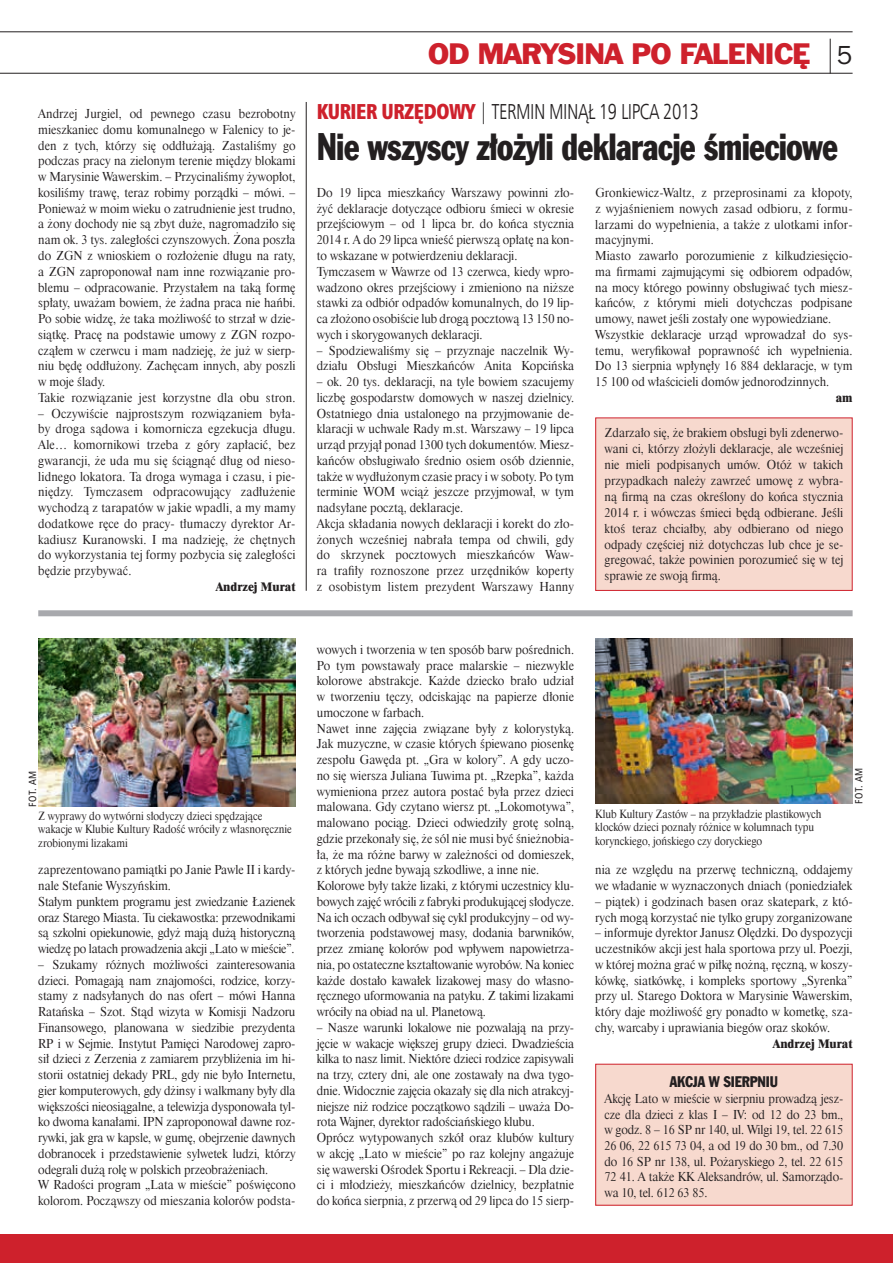
<style>
.page{position:relative;width:893px;height:1263px;background:#fff}
.page>*{position:absolute;margin:0;border:0;box-sizing:border-box;transform-origin:0 0}
.t1{font:37.5px "Frank Goth Cn EU";letter-spacing:-.025em;color:#231f20;scale:.9 1}
.t2{font:27px "Frank Goth EU";letter-spacing:-.025em;color:#ce212c}
.t3{font:21.75px "Humnst 777 X Blk Cn EU";letter-spacing:-.025em;color:#ce212c;scale:.88 1}
.t4{font:21.75px "Humnst 777 Lt Cn EU";letter-spacing:-.025em;color:#231f20;scale:.9 1}
.t5{font:15px "Frank Goth Cn EU";letter-spacing:-.01em;color:#231f20;scale:.94 1}
.t6{font:12.75px "Dutch 801 X Bd EU";color:#231f20;scale:.94 1}
.t7{font:12.3px/15.8px "Dutch 801 Hd EU";color:#231f20}
.t8{font:12.3px/15.8px "Dutch 801 Hd EU";letter-spacing:-.02em;color:#231f20}
.t9{font:11.25px/13.5px "Dutch 801 Hd EU";color:#231f20;scale:.94 1}
.t10{font:10.5px "Humnst 777 Cn EU";letter-spacing:.05em;color:#231f20}
.s1{font-family:"Franklin Got URWTCE Boo";color:#231f20}
.s2{font-family:"Humnst 777 Lt Cn EU";color:#231f20}
</style>
<div class="page">
<hr style="left:0;top:32px;width:853px;height:1px;background:#231f20">
<hr style="left:830px;top:39px;width:1px;height:35px;background:#231f20">
<hr style="left:0;top:73px;width:853px;height:1px;background:#231f20">
<div style="left:0;top:1234px;width:893px;height:29px;background:#ce212c"></div>
<div style="left:38px;top:610px;width:815px;height:6px;background:#a8a9ad"></div>
<hr style="left:306px;top:102px;width:1px;height:489px;background:#231f20">
<div style="left:596px;top:418px;width:256px;height:172px;background:#f7d9ce"></div>
<div style="left:595px;top:417px;width:258px;height:174px;border:1px solid #ce212c"></div>
<div style="left:596px;top:1064px;width:256px;height:141px;background:#f7d9ce"></div>
<div style="left:595px;top:1064px;width:258px;height:141px;border:1px solid #ce212c"></div>
<img style="left:595px;top:638px;width:258px;height:166px">
<img style="left:38px;top:638px;width:258px;height:168px">
<p class="t7" style="left:38px;top:106px;width:259px">Andrzej Jurgiel, od pewnego czasu bezrobotny mieszkaniec domu komunalnego w Falenicy to je&shy;den z tych, którzy się oddłużają. Zastaliśmy go podczas pracy na zielonym terenie między blokami w Marysinie Wawerskim. – Przycinaliśmy żywopłot, kosiliśmy trawę, teraz robimy porządki – mówi. – Ponieważ w moim wieku o zatrudnienie jest trudno, a żony dochody nie są zbyt duże, nagromadziło się nam ok. 3 tys. zaległości czynszowych. Żona poszła do ZGN z wnioskiem o rozłożenie długu na raty, a ZGN zaproponował nam inne rozwiązanie pro&shy;blemu – odpracowanie. Przystałem na taką formę spłaty, uważam bowiem, że żadna praca nie hańbi.<br>Po sobie widzę, że taka możliwość to strzał w dzie&shy;siątkę. Pracę na podstawie umowy z ZGN rozpo&shy;cząłem w czerwcu i mam nadzieję, że już w sierp&shy;niu będę oddłużony. Zachęcam innych, aby poszli w moje ślady.<br>Takie rozwiązanie jest korzystne dla obu stron.</p>
<p class="t7" style="left:38px;top:406px;width:259px;text-align:justify">– Oczywiście najprostszym rozwiązaniem była&shy;by droga sądowa i komornicza egzekucja długu.<br>Ale… komornikowi trzeba z góry zapłacić, bez gwarancji, że uda mu się ściągnąć dług od nieso&shy;lidnego lokatora. Ta droga wymaga i czasu, i pie&shy;niędzy. Tymczasem odpracowujący zadłużenie wychodzą z tarapatów w jakie wpadli, a my mamy dodatkowe ręce do pracy- tłumaczy dyrektor Ar&shy;kadiusz Kuranowski. I ma nadzieję, że chętnych do wykorzystania tej formy pozbycia się zaległości będzie przybywać.</p>
<p class="t6" style="left:216px;top:578px;width:86px">Andrzej Murat</p>
<h2 class="t2" style="left:428px;top:38px;width:426px">OD MARYSINA PO FALENICĘ <span class="s1">5</span></h2>
<h3 class="t3" style="left:317px;top:97px;width:219px">KURIER URZĘDOWY <span class="s2">| TERMIN</span></h3>
<h3 class="t4" style="left:549px;top:98px;width:89px">MINĄŁ 19 LIPCA</h3>
<h3 class="t4" style="left:663px;top:98px;width:42px">2013</h3>
<h1 class="t1" style="left:317px;top:123px;width:581px">Nie wszyscy złożyli deklaracje śmieciowe</h1>
<p class="t7" style="left:317px;top:185px;width:259px">Do 19 lipca mieszkańcy Warszawy powinni zło&shy;żyć deklaracje dotyczące odbioru śmieci w okresie przejściowym – od 1 lipca br. do końca stycznia 2014 r. A do 29 lipca wnieść pierwszą opłatę na kon&shy;to wskazane w potwierdzeniu deklaracji.<br>Tymczasem w Wawrze od 13 czerwca, kiedy wpro&shy;wadzono okres przejściowy i zmieniono na niższe stawki za odbiór odpadów komunalnych, do 19 lip&shy;ca złożono osobiście lub drogą pocztową 13 150 no&shy;wych i skorygowanych deklaracji.</p>
<p class="t7" style="left:317px;top:343px;width:259px">– Spodziewaliśmy się – przyznaje naczelnik Wy&shy;działu Obsługi Mieszkańców Anita Kopcińska</p>
<p class="t7" style="left:317px;top:374px;width:259px">– ok. 20 tys. deklaracji, na tyle bowiem szacujemy liczbę gospodarstw domowych w naszej dzielnicy.<br>Ostatniego dnia ustalonego na przyjmowanie de&shy;klaracji w uchwale Rady m.st. Warszawy – 19 lipca urząd przyjął ponad 1300 tych dokumentów. Miesz&shy;kańców obsługiwało średnio osiem osób dziennie, także w wydłużonym czasie pracy i w soboty. Po tym terminie WOM wciąż jeszcze przyjmował, w tym nadsyłane pocztą, deklaracje.<br>Akcja składania nowych deklaracji i korekt do zło&shy;żonych wcześniej nabrała tempa od chwili, gdy do skrzynek pocztowych mieszkańców Waw&shy;ra trafiły roznoszone przez urzędników koperty z osobistym listem prezydent Warszawy Hanny</p>
<p class="t7" style="left:595px;top:185px;width:259px">Gronkiewicz-Waltz, z przeprosinami za kłopoty, z wyjaśnieniem nowych zasad odbioru, z formu&shy;larzami do wypełnienia, a także z ulotkami infor&shy;macyjnymi.<br>Miasto zawarło porozumienie z kilkudziesięcio&shy;ma firmami zajmującymi się odbiorem odpadów, na mocy którego powinny obsługiwać tych miesz&shy;kańców, z którymi mieli dotychczas podpisane umowy, nawet jeśli zostały one wypowiedziane.<br>Wszystkie deklaracje urząd wprowadzał do sys&shy;temu, weryfikował poprawność ich wypełnienia.<br>Do 13 sierpnia wpłynęły 16 884 deklaracje, w tym 15 100 od właścicieli domów jednorodzinnych.</p>
<p class="t6" style="left:836px;top:389px;width:19px">am</p>
<p class="t7" style="left:605px;top:425px;width:240px;text-align:justify">Zdarzało się, że brakiem obsługi byli zdenerwo&shy;wani ci, którzy złożyli deklaracje, ale wcześniej nie mieli podpisanych umów. Otóż w takich przypadkach należy zawrzeć umowę z wybra&shy;ną firmą na czas określony do końca stycznia 2014 r. i wówczas śmieci będą odbierane. Jeśli ktoś teraz chciałby, aby odbierano od niego odpady częściej niż dotychczas lub chce je se&shy;gregować, także powinien porozumieć się w tej sprawie ze swoją firmą.</p>
<p class="t7" style="left:317px;top:642px;width:259px">wowych i tworzenia w ten sposób barw pośrednich.<br>Po tym powstawały prace malarskie – niezwykle kolorowe abstrakcje. Każde dziecko brało udział w tworzeniu tęczy, odciskając na papierze dłonie umoczone w farbach.<br>Nawet inne zajęcia związane były z kolorystyką.<br>Jak muzyczne, w czasie których śpiewano piosenkę zespołu Gawęda pt. „Gra w kolory”. A gdy uczo&shy;no się wiersza Juliana Tuwima pt. „Rzepka”, każda wymieniona przez autora postać była przez dzieci malowana. Gdy czytano wiersz pt. „Lokomotywa”, malowano pociąg. Dzieci odwiedziły grotę solną, gdzie przekonały się, że sól nie musi być śnieżnobia&shy;ła, że ma różne barwy w zależności od domieszek, z których jedne bywają szkodliwe, a inne nie.<br>Kolorowe były także lizaki, z którymi uczestnicy klu&shy;bowych zajęć wrócili z fabryki produkującej słodycze.<br>Na ich oczach odbywał się cykl produkcyjny – od wy&shy;tworzenia podstawowej masy, dodania barwników, przez zmianę kolorów pod wpływem napowietrza&shy;nia, po ostateczne kształtowanie wyrobów. Na koniec każde dostało kawałek lizakowej masy do własno&shy;ręcznego uformowania na patyku. Z takimi lizakami wróciły na obiad na ul. Planetową.</p>
<p class="t7" style="left:317px;top:1020px;width:259px">– Nasze warunki lokalowe nie pozwalają na przy&shy;jęcie w wakacje większej grupy dzieci. Dwadzieścia kilka to nasz limit. Niektóre dzieci rodzice zapisywali na trzy, cztery dni, ale one zostawały na dwa tygo&shy;dnie. Widocznie zajęcia okazały się dla nich atrakcyj&shy;niejsze niż rodzice początkowo sądzili – uważa Do&shy;rota Wajner, dyrektor radościańskiego klubu.<br>Oprócz wytypowanych szkół oraz klubów kultury w akcję „Lato w mieście” po raz kolejny angażuje się wawerski Ośrodek Sportu i Rekreacji. – Dla dzie&shy;ci i młodzieży, mieszkańców dzielnicy, bezpłatnie do końca sierpnia, z przerwą od 29 lipca do 15 sierp-</p>
<p class="t10" style="left:26px;top:806px;width:38px;rotate:-90deg">fot. am</p>
<p class="t10" style="left:852px;top:804px;width:38px;rotate:-90deg">fot. am</p>
<p class="t9" style="left:595px;top:807px;width:242px">Klub Kultury Zastów – na przykładzie plastikowych klocków dzieci poznały różnice w kolumnach typu korynckiego, jońskiego czy doryckiego</p>
<p class="t9" style="left:38px;top:809px;width:271px">Z wyprawy do wytwórni słodyczy dzieci spędzające wakacje w Klubie Kultury Radość wróciły z własnoręcznie zrobionymi lizakami</p>
<p class="t8" style="left:38px;top:862px;width:259px">zaprezentowano pamiątki po Janie Pawle II i kardy&shy;nale Stefanie Wyszyńskim.<br>Stałym punktem programu jest zwiedzanie Łazienek oraz Starego Miasta. Tu ciekawostka: przewodnikami są szkolni opiekunowie, gdyż mają dużą historyczną wiedzę po latach prowadzenia akcji „Lato w mieście”.</p>
<p class="t7" style="left:38px;top:957px;width:259px">– Szukamy różnych możliwości zainteresowania dzieci. Pomagają nam znajomości, rodzice, korzy&shy;stamy z nadsyłanych do nas ofert – mówi Hanna Ratańska – Szot. Stąd wizyta w Komisji Nadzoru Finansowego, planowana w siedzibie prezydenta RP i w Sejmie. Instytut Pamięci Narodowej zapro&shy;sił dzieci z Zerzenia z zamiarem przybliżenia im hi&shy;storii ostatniej dekady PRL, gdy nie było Internetu, gier komputerowych, gdy dżinsy i walkmany były dla większości nieosiągalne, a telewizja dysponowała tyl&shy;ko dwoma kanałami. IPN zaproponował dawne roz&shy;rywki, jak gra w kapsle, w gumę, obejrzenie dawnych dobranocek i przedstawienie sylwetek ludzi, którzy odegrali dużą rolę w polskich przeobrażeniach.<br>W Radości program „Lata w mieście” poświęcono kolorom. Począwszy od mieszania kolorów podsta-</p>
<p class="t7" style="left:595px;top:862px;width:259px">nia ze względu na przerwę techniczną, oddajemy we władanie w wyznaczonych dniach (poniedziałek</p>
<p class="t7" style="left:595px;top:894px;width:259px">– piątek) i godzinach basen oraz skatepark, z któ&shy;rych mogą korzystać nie tylko grupy zorganizowane</p>
<p class="t7" style="left:595px;top:925px;width:259px;text-align:justify">– informuje dyrektor Janusz Olędzki. Do dyspozycji uczestników akcji jest hala sportowa przy ul. Poezji, w której można grać w piłkę nożną, ręczną, w koszy&shy;kówkę, siatkówkę, i kompleks sportowy „Syrenka” przy ul. Starego Doktora w Marysinie Wawerskim, który daje możliwość gry ponadto w kometkę, sza&shy;chy, warcaby i uprawiania biegów oraz skoków.</p>
<p class="t6" style="left:773px;top:1035px;width:86px">Andrzej Murat</p>
<p class="t5" style="left:670px;top:1072px;width:116px">Akcja w sierpniu</p>
<p class="t7" style="left:605px;top:1091px;width:240px;text-align:justify">Akcję Lato w mieście w sierpniu prowadzą jesz&shy;cze dla dzieci z klas I – IV: od 12 do 23 bm., w godz. 8 – 16 SP nr 140, ul. Wilgi 19, tel. 22 615<br>26 06, 22 615 73 04, a od 19 do 30 bm., od 7.30 do 16 SP nr 138, ul. Pożaryskiego 2, tel. 22 615<br>72 41. A także KK Aleksandrów, ul. Samorządo&shy;wa 10, tel. 612 63 85.</p>
</div>
